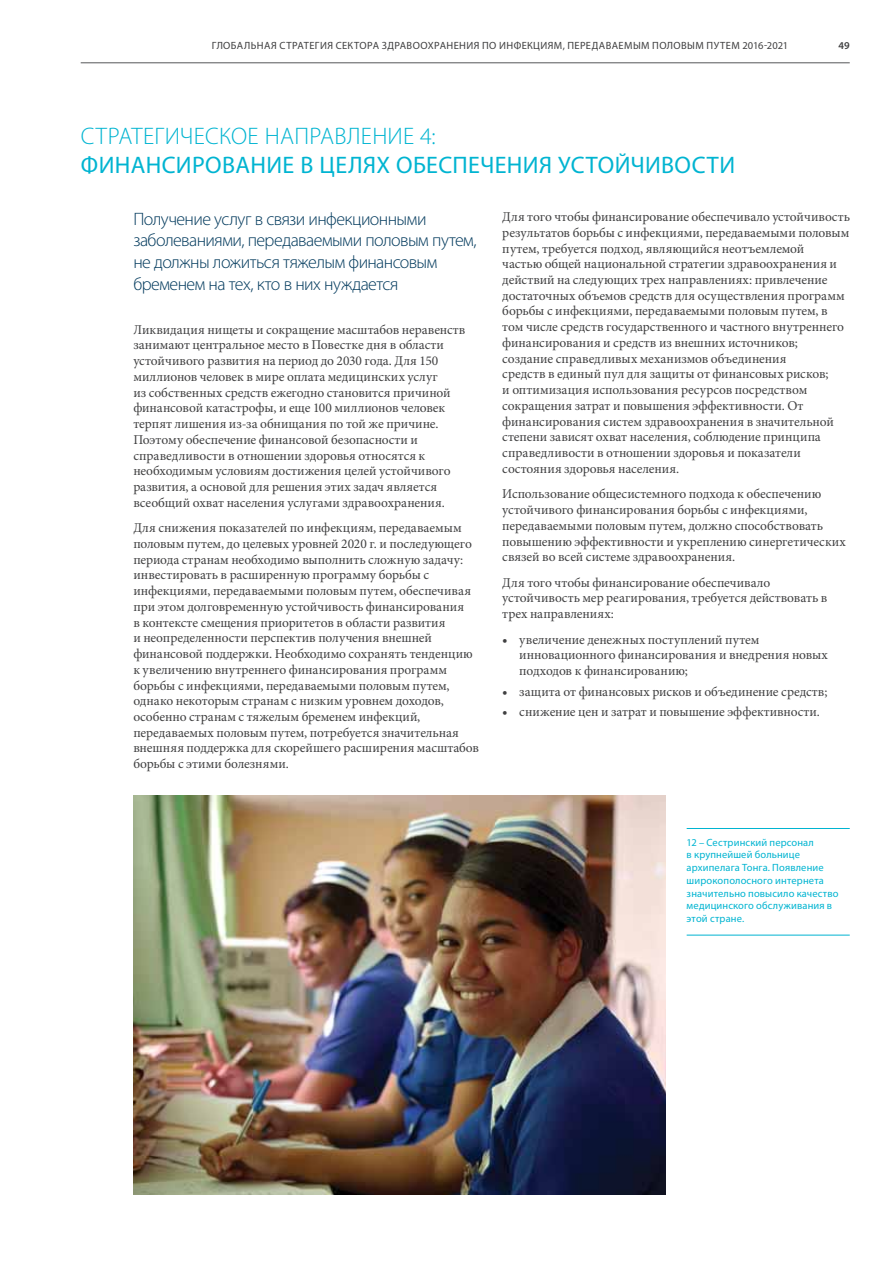
<style>
.page{position:relative;width:893px;height:1263px;background:#fff}
.page>*{position:absolute;margin:0;border:0;box-sizing:border-box;transform-origin:0 0}
.t1{font:24px "Myriad Pro";letter-spacing:.015em;color:#00b4d1}
.t2{font:300 24px "Myriad Pro";letter-spacing:.01em;color:#00b4d1}
.t3{font:300 18px/21.8px "Myriad Pro";letter-spacing:-.03em;color:#00395c}
.t4{font:13.5px/15.8px "Minion Pro";color:#404041}
.t5{font:10.5px/12.8px "Myriad Pro";letter-spacing:.015em;color:#00b4d1}
.t6{font:10.5px "Myriad Pro";letter-spacing:.035em;color:#404041}
.t7{font:600 10.5px "Myriad Pro";color:#404041}
.s1{font-size:14.25px}
</style>
<div class="page">
<hr style="left:81px;top:63px;width:769px;height:1px;background:#555658">
<img style="left:134px;top:795px;width:531px;height:400px">
<hr style="left:687px;top:828px;width:163px;height:1px;background:#00b4d1">
<hr style="left:687px;top:935px;width:163px;height:1px;background:#00b4d1">
<p class="t6" style="left:212px;top:42px;width:578px">ГЛОБАЛЬНАЯ СТРАТЕГИЯ СЕКТОРА ЗДРАВООХРАНЕНИЯ ПО ИНФЕКЦИЯМ, ПЕРЕДАВАЕМЫМ ПОЛОВЫМ ПУТЕМ 2016-2021</p>
<p class="t7" style="left:838px;top:39px;width:13px">49</p>
<h1 class="t2" style="left:81px;top:127px;width:356px">СТРАТЕГИЧЕСКОЕ НАПРАВЛЕНИЕ 4:</h1>
<h1 class="t1" style="left:81px;top:156px;width:656px">ФИНАНСИРОВАНИЕ В ЦЕЛЯХ ОБЕСПЕЧЕНИЯ УСТОЙЧИВОСТИ</h1>
<h2 class="t3" style="left:133px;top:209px;width:345px">Получение услуг в связи инфекционными заболеваниями, передаваемыми половым путем, не должны ложиться тяжелым финансовым бременем на тех, кто в них нуждается</h2>
<p class="t4" style="left:133px;top:323px;width:334px">Ликвидация нищеты и сокращение масштабов неравенств занимают центральное место в Повестке дня в области устойчивого развития на период до 2030 года. Для 150 миллионов человек в мире оплата медицинских услуг<br>из собственных средств ежегодно становится причиной финансовой катастрофы, и еще 100 миллионов человек терпят лишения из-за обнищания по той же причине.<br>Поэтому обеспечение финансовой безопасности и справедливости в отношении здоровья относятся к необходимым условиям достижения целей устойчивого развития, а основой для решения этих задач является всеобщий охват населения услугами здравоохранения.</p>
<p class="t4" style="left:133px;top:521px;width:347px">Для снижения показателей по инфекциям, передаваемым половым путем, до целевых уровней 2020 г. и последующего периода странам необходимо выполнить сложную задачу: инвестировать в расширенную программу борьбы с инфекциями, передаваемыми половым путем, обеспечивая при этом долговременную устойчивость финансирования<br>в контексте смещения приоритетов в области развития<br>и неопределенности перспектив получения внешней финансовой поддержки. Необходимо сохранять тенденцию к увеличению внутреннего финансирования программ борьбы с инфекциями, передаваемыми половым путем, однако некоторым странам с низким уровнем доходов, особенно странам с тяжелым бременем инфекций, передаваемых половым путем, потребуется значительная внешняя поддержка для скорейшего расширения масштабов борьбы с этими болезнями.</p>
<p class="t4" style="left:502px;top:210px;width:349px">Для того чтобы финансирование обеспечивало устойчивость результатов борьбы с инфекциями, передаваемыми половым путем, требуется подход, являющийся неотъемлемой<br>частью общей национальной стратегии здравоохранения и действий на следующих трех направлениях: привлечение достаточных объемов средств для осуществления программ борьбы с инфекциями, передаваемыми половым путем, в том числе средств государственного и частного внутреннего финансирования и средств из внешних источников; создание справедливых механизмов объединения<br>средств в единый пул для защиты от финансовых рисков;<br>и оптимизация использования ресурсов посредством сокращения затрат и повышения эффективности. От финансирования систем здравоохранения в значительной степени зависят охват населения, соблюдение принципа справедливости в отношении здоровья и показатели состояния здоровья населения.</p>
<p class="t4" style="left:502px;top:487px;width:345px">Использование общесистемного подхода к обеспечению устойчивого финансирования борьбы с инфекциями, передаваемыми половым путем, должно способствовать повышению эффективности и укреплению синергетических связей во всей системе здравоохранения.</p>
<p class="t4" style="left:502px;top:576px;width:327px">Для того чтобы финансирование обеспечивало устойчивость мер реагирования, требуется действовать в трех направлениях:</p>
<p class="t4" style="left:519px;top:633px;width:310px;text-indent:-17px"><span class="s1">•</span> увеличение денежных поступлений путем инновационного финансирования и внедрения новых подходов к финансированию;</p>
<p class="t4" style="left:502px;top:685px;width:327px"><span class="s1">•</span> защита от финансовых рисков и объединение средств;</p>
<p class="t4" style="left:502px;top:705px;width:319px"><span class="s1">•</span> снижение цен и затрат и повышение эффективности.</p>
<p class="t5" style="left:687px;top:836px;width:153px">12 – Сестринский персонал<br>в крупнейшей больнице архипелага Тонга. Появление широкополосного интернета значительно повысило качество медицинского обслуживания в этой стране.</p>
</div>
